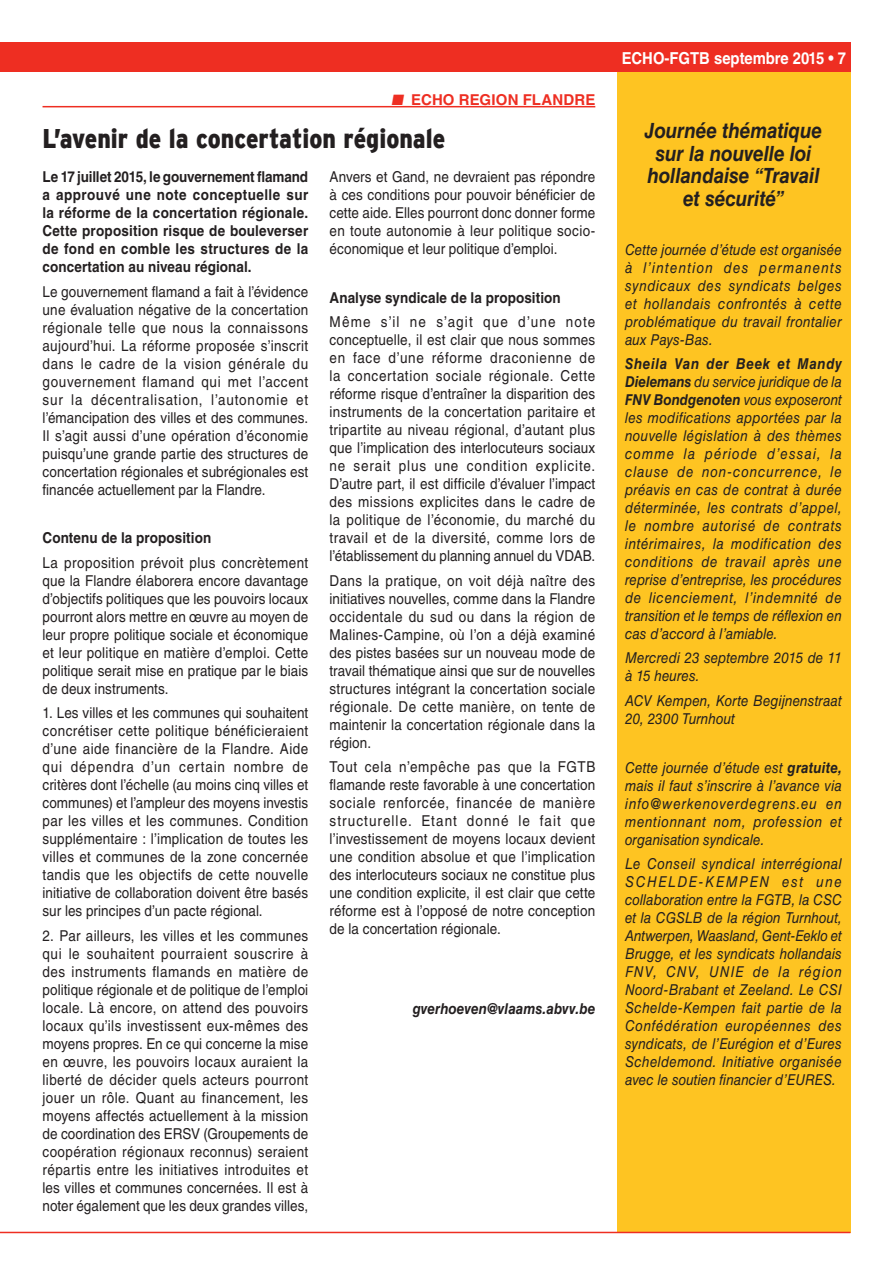
<style>
.page{position:relative;width:893px;height:1263px;background:#fff}
.page>*{position:absolute;margin:0;border:0;box-sizing:border-box;transform-origin:0 0}
.TITEL_18_20{font:900 27px "Interstate";color:#231f20;scale:.85 1}
.KADERTEKST_10_12{font:italic 700 21px/22.5px "Helvetica LT Std";letter-spacing:-.005em;color:#231f20;text-align:center;scale:.9 1}
.t1{font:700 16.5px "Helvetica LT Std";color:#fff;scale:.9 1}
.BODY_ECHO_10_12{font:15px/18px "Helvetica LT Std";letter-spacing:.005em;color:#231f20;text-align:justify;scale:.9 1}
.KADERTEKST_10_12-2{font:italic 15px/18px "Helvetica LT Std";letter-spacing:.005em;color:#231f20;text-align:justify;scale:.9 1}
.BODY_ECHO_10_12-2{font:700 15px/18px "Helvetica LT Std";letter-spacing:.005em;color:#231f20;text-align:justify;scale:.9 1}
.BODY_ECHO_10_12-3{font:italic 700 15px "Helvetica LT Std";color:#231f20;scale:.9 1}
.t2{font:700 15px "Helvetica LT Std";letter-spacing:.01em;color:#ee2e22}
.s1{font-weight:700}
</style>
<div class="page">
<div style="left:0;top:43px;width:850px;height:29px;background:#ee2e22"></div>
<div style="left:617px;top:72px;width:233px;height:1161px;background:#fec422"></div>
<hr style="left:0;top:1232px;width:850px;height:1px;background:#ee2e22">
<hr style="left:43px;top:106px;width:552px;height:1px;background:#ee2e22">
<p class="t2" style="left:391px;top:90px;width:206px">■ ECHO REGION FLANDRE</p>
<p class="TITEL_18_20" style="left:43px;top:123px;width:475px">L’avenir de la concertation régionale</p>
<p class="BODY_ECHO_10_12-2" style="left:43px;top:168px;width:297px">Le 17 juillet 2015, le gouvernement flamand a approuvé une note conceptuelle sur la réforme de la concertation régionale.<br>Cette proposition risque de bouleverser de fond en comble les structures de la concertation au niveau régional.</p>
<p class="BODY_ECHO_10_12" style="left:43px;top:282px;width:297px">Le gouvernement flamand a fait à l’évidence une évaluation négative de la concertation régionale telle que nous la connaissons aujourd’hui. La réforme proposée s’inscrit dans le cadre de la vision générale du gouvernement flamand qui met l’accent sur la décentralisation, l’autonomie et l’émancipation des villes et des communes.<br>Il s’agit aussi d’une opération d’économie puisqu’une grande partie des structures de concertation régionales et subrégionales est financée actuellement par la Flandre.</p>
<p class="BODY_ECHO_10_12-2" style="left:43px;top:529px;width:189px">Contenu de la proposition</p>
<p class="BODY_ECHO_10_12" style="left:43px;top:553px;width:297px">La proposition prévoit plus concrètement que la Flandre élaborera encore davantage d’objectifs politiques que les pouvoirs locaux pourront alors mettre en œuvre au moyen de leur propre politique sociale et économique et leur politique en matière d’emploi. Cette politique serait mise en pratique par le biais de deux instruments.</p>
<p class="BODY_ECHO_10_12" style="left:43px;top:704px;width:297px">1. Les villes et les communes qui souhaitent concrétiser cette politique bénéficieraient d’une aide financière de la Flandre. Aide qui dépendra d’un certain nombre de critères dont l’échelle (au moins cinq villes et communes) et l’ampleur des moyens investis par les villes et les communes. Condition supplémentaire : l’implication de toutes les villes et communes de la zone concernée tandis que les objectifs de cette nouvelle initiative de collaboration doivent être basés sur les principes d’un pacte régional.</p>
<p class="BODY_ECHO_10_12" style="left:43px;top:926px;width:297px">2. Par ailleurs, les villes et les communes qui le souhaitent pourraient souscrire à des instruments flamands en matière de politique régionale et de politique de l’emploi locale. Là encore, on attend des pouvoirs locaux qu’ils investissent eux-mêmes des moyens propres. En ce qui concerne la mise en œuvre, les pouvoirs locaux auraient la liberté de décider quels acteurs pourront jouer un rôle. Quant au financement, les moyens affectés actuellement à la mission de coordination des ERSV (Groupements de coopération régionaux reconnus) seraient répartis entre les initiatives introduites et les villes et communes concernées. Il est à noter également que les deux grandes villes,</p>
<p class="BODY_ECHO_10_12" style="left:330px;top:168px;width:297px">Anvers et Gand, ne devraient pas répondre à ces conditions pour pouvoir bénéficier de cette aide. Elles pourront donc donner forme en toute autonomie à leur politique socio&shy;économique et leur politique d’emploi.</p>
<p class="BODY_ECHO_10_12-2" style="left:330px;top:289px;width:258px">Analyse syndicale de la proposition</p>
<p class="BODY_ECHO_10_12" style="left:330px;top:313px;width:297px">Même s’il ne s’agit que d’une note conceptuelle, il est clair que nous sommes en face d’une réforme draconienne de la concertation sociale régionale. Cette réforme risque d’entraîner la disparition des instruments de la concertation paritaire et tripartite au niveau régional, d’autant plus que l’implication des interlocuteurs sociaux ne serait plus une condition explicite.<br>D’autre part, il est difficile d’évaluer l’impact des missions explicites dans le cadre de la politique de l’économie, du marché du travail et de la diversité, comme lors de l’établissement du planning annuel du VDAB.</p>
<p class="BODY_ECHO_10_12" style="left:330px;top:571px;width:297px">Dans la pratique, on voit déjà naître des initiatives nouvelles, comme dans la Flandre occidentale du sud ou dans la région de Malines-Campine, où l’on a déjà examiné des pistes basées sur un nouveau mode de travail thématique ainsi que sur de nouvelles structures intégrant la concertation sociale régionale. De cette manière, on tente de maintenir la concertation régionale dans la région.</p>
<p class="BODY_ECHO_10_12" style="left:330px;top:758px;width:297px">Tout cela n’empêche pas que la FGTB flamande reste favorable à une concertation sociale renforcée, financée de manière structurelle. Etant donné le fait que l’investissement de moyens locaux devient une condition absolue et que l’implication des interlocuteurs sociaux ne constitue plus une condition explicite, il est clair que cette réforme est à l’opposé de notre conception de la concertation régionale.</p>
<p class="BODY_ECHO_10_12-3" style="left:413px;top:1000px;width:204px">gverhoeven@vlaams.abvv.be</p>
<p class="t1" style="left:622px;top:48px;width:251px">ECHO-FGTB septembre 2015 • 7</p>
<p class="KADERTEKST_10_12" style="left:645px;top:119px;width:198px">Journée thématique sur la nouvelle loi hollandaise “Travail et sécurité”</p>
<p class="KADERTEKST_10_12-2" style="left:625px;top:240px;width:242px">Cette journée d’étude est organisée à l’intention des permanents syndicaux des syndicats belges et hollandais confrontés à cette problématique du travail frontalier aux Pays-Bas.</p>
<p class="KADERTEKST_10_12-2" style="left:625px;top:355px;width:242px"><span class="s1">Sheila Van der Beek et Mandy Dielemans</span> du service juridique de la <span class="s1">FNV Bondgenoten</span> vous exposeront les modifications apportées par la nouvelle législation à des thèmes comme la période d’essai, la clause de non-concurrence, le préavis en cas de contrat à durée déterminée, les contrats d’appel, le nombre autorisé de contrats intérimaires, la modification des conditions de travail après une reprise d’entreprise, les procédures de licenciement, l’indemnité de transition et le temps de réflexion en cas d’accord à l’amiable.</p>
<p class="KADERTEKST_10_12-2" style="left:625px;top:649px;width:242px">Mercredi 23 septembre 2015 de 11 à 15 heures.</p>
<p class="KADERTEKST_10_12-2" style="left:625px;top:691px;width:242px">ACV Kempen, Korte Begijnenstraat<br>20, 2300 Turnhout</p>
<p class="KADERTEKST_10_12-2" style="left:625px;top:758px;width:242px">Cette journée d’étude est <span class="s1">gratuite, </span>mais il faut s’inscrire à l’avance via info@werkenoverdegrens.eu en mentionnant nom, profession et organisation syndicale.</p>
<p class="KADERTEKST_10_12-2" style="left:625px;top:855px;width:242px">Le Conseil syndical interrégional SCHELDE-KEMPEN est une collaboration entre la FGTB, la CSC et la CGSLB de la région Turnhout, Antwerpen, Waasland, Gent-Eeklo et Brugge, et les syndicats hollandais FNV, CNV, UNIE de la région Noord-Brabant et Zeeland. Le CSI Schelde-Kempen fait partie de la Confédération européennes des syndicats, de l’Eurégion et d’Eures Scheldemond. Initiative organisée avec le soutien financier d’EURES.</p>
</div>
